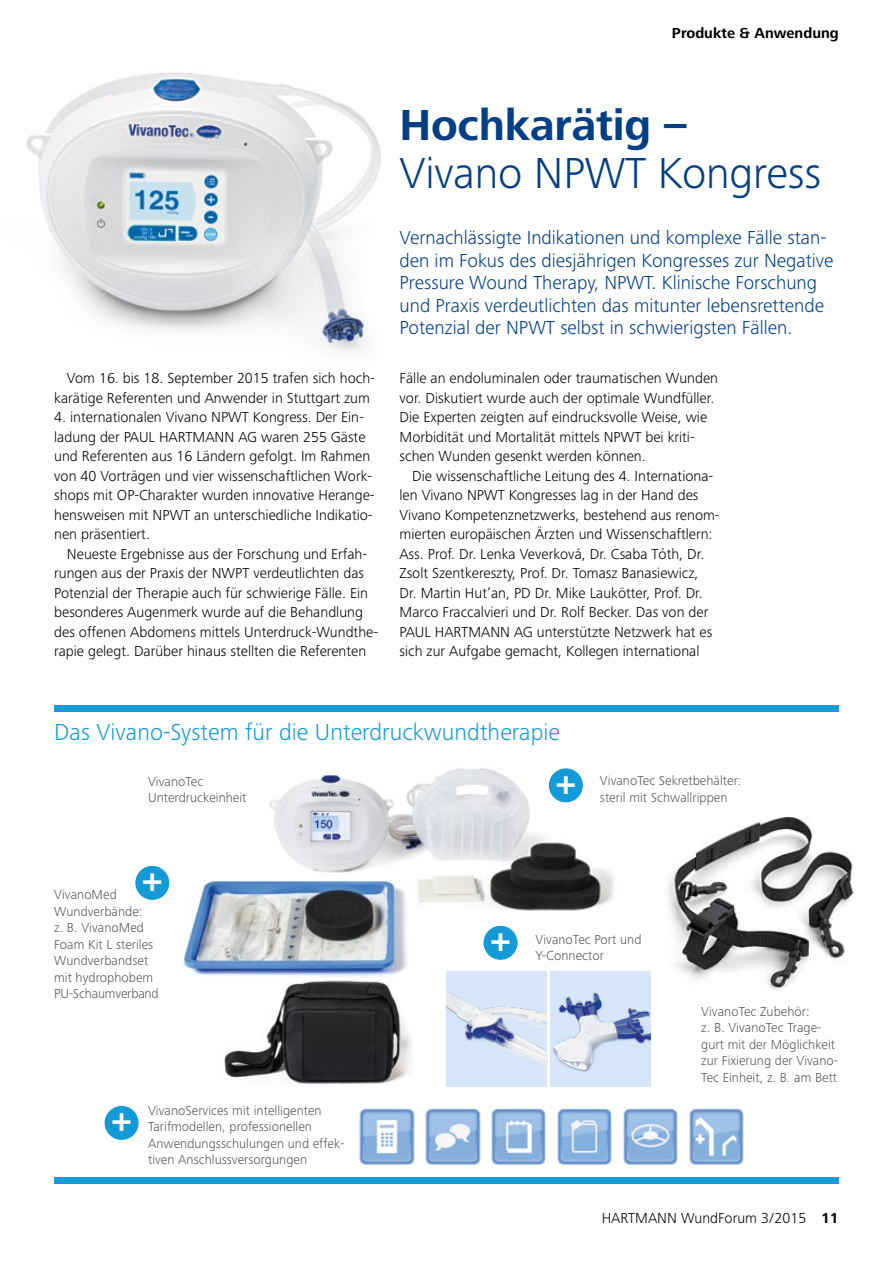
<style>
.page{position:relative;width:893px;height:1263px;background:#fff}
.page>*{position:absolute;margin:0;border:0;box-sizing:border-box;transform-origin:0 0}
.t1{font:300 45px "Frutiger Next LTW1 G";letter-spacing:-.005em;color:#033f85}
.t2{font:700 45px "Frutiger Next LTW1 G";letter-spacing:-.005em;color:#033f85}
.t3{font:700 34.5px "Frutiger Next LTW1 G";color:#fff}
.t4{font:300 24px "Frutiger Next LTW1 G";letter-spacing:.005em;color:#149bd7}
.t5{font:300 19.5px/22.5px "Frutiger Next LTW1 G";color:#033f85}
.t6{font:300 15px/19.5px "Frutiger Next LTW1 G";color:#000}
.t7{font:700 15px "Frutiger Next LTW1 G";color:#000}
.t8{font:300 13.5px/16.5px "Frutiger Next LTW1 G";letter-spacing:.005em;color:#575756}
.s1{font-weight:700}
</style>
<div class="page">
<img style="left:132px;top:768px;width:541px;height:416px">
<img style="left:26px;top:72px;width:355px;height:282px">
<div style="left:54px;top:1177px;width:785px;height:6px;background:#149bd7"></div>
<img style="left:658px;top:791px;width:196px;height:206px">
<div style="left:550px;top:971px;width:101px;height:115px;background:#d6e5f7"></div>
<img style="left:552px;top:993px;width:99px;height:79px">
<div style="left:446px;top:971px;width:101px;height:115px;background:#d6e5f7"></div>
<img style="left:446px;top:989px;width:101px;height:77px">
<div style="left:135px;top:866px;width:34px;height:34px;background:#149bd7;border-radius:50%"></div>
<div style="left:105px;top:1106px;width:34px;height:34px;background:#149bd7;border-radius:50%"></div>
<div style="left:549px;top:768px;width:34px;height:34px;background:#149bd7;border-radius:50%"></div>
<div style="left:483px;top:926px;width:34px;height:34px;background:#149bd7;border-radius:50%"></div>
<div style="left:54px;top:705px;width:785px;height:6px;background:#149bd7"></div>
<img style="left:423px;top:1107px;width:59px;height:59px">
<img style="left:489px;top:1107px;width:59px;height:59px">
<img style="left:555px;top:1107px;width:59px;height:59px">
<img style="left:621px;top:1107px;width:57px;height:59px">
<img style="left:357px;top:1107px;width:59px;height:59px">
<img style="left:689px;top:1109px;width:55px;height:56px">
<p class="t7" style="left:672px;top:25px;width:168px">Produkte &amp; Anwendung</p>
<p class="t6" style="left:54px;top:369px;width:322px;text-indent:13px">Vom 16. bis 18. September 2015 trafen sich hoch&shy;karätige Referenten und Anwender in Stuttgart zum</p>
<p class="t6" style="left:54px;top:408px;width:322px">4. internationalen Vivano NPWT Kongress. Der Ein&shy;ladung der PAUL HARTMANN AG waren 255 Gäste und Referenten aus 16 Ländern gefolgt. Im Rahmen von 40 Vorträgen und vier wissenschaftlichen Work&shy;shops mit OP-Charakter wurden innovative Herange&shy;hensweisen mit NPWT an unterschiedliche Indikatio&shy;nen präsentiert.</p>
<p class="t6" style="left:54px;top:544px;width:325px;text-indent:13px">Neueste Ergebnisse aus der Forschung und Erfah&shy;rungen aus der Praxis der NWPT verdeutlichten das Potenzial der Therapie auch für schwierige Fälle. Ein besonderes Augenmerk wurde auf die Behandlung des offenen Abdomens mittels Unterdruck-Wundthe&shy;rapie gelegt. Darüber hinaus stellten die Referenten</p>
<h1 class="t2" style="left:400px;top:99px;width:289px">Hochkarätig –</h1>
<h1 class="t1" style="left:400px;top:147px;width:423px">Vivano NPWT Kongress</h1>
<p class="t5" style="left:400px;top:227px;width:436px">Vernachlässigte Indikationen und komplexe Fälle stan&shy;den im Fokus des diesjährigen Kongresses zur Negative Pressure Wound Therapy, NPWT. Klinische Forschung und Praxis verdeutlichten das mitunter lebensrettende Potenzial der NPWT selbst in schwierigsten Fällen.</p>
<p class="t6" style="left:400px;top:369px;width:320px">Fälle an endoluminalen oder traumatischen Wunden vor. Diskutiert wurde auch der optimale Wundfüller.<br>Die Experten zeigten auf eindrucksvolle Weise, wie Morbidität und Mortalität mittels NPWT bei kriti&shy;schen Wunden gesenkt werden können.</p>
<p class="t6" style="left:400px;top:466px;width:322px;text-indent:13px">Die wissenschaftliche Leitung des 4. Internationa&shy;len Vivano NPWT Kongresses lag in der Hand des Vivano Kompetenznetzwerks, bestehend aus renom&shy;mierten europäischen Ärzten und Wissenschaftlern:<br>Ass. Prof. Dr. Lenka Veverková, Dr. Csaba Tóth, Dr.<br>Zsolt Szentkereszty, Prof. Dr. Tomasz Banasiewicz,<br>Dr. Martin Hut’an, PD Dr. Mike Laukötter, Prof. Dr.<br>Marco Fraccalvieri und Dr. Rolf Becker. Das von der PAUL HARTMANN AG unterstützte Netzwerk hat es sich zur Aufgabe gemacht, Kollegen international</p>
<h3 class="t4" style="left:54px;top:719px;width:507px">Das Vivano-System für die Unterdruckwundtherapie</h3>
<p class="t8" style="left:148px;top:773px;width:100px">VivanoTec<br>Unterdruckeinheit</p>
<h2 class="t3" style="left:556px;top:763px;width:22px">+</h2>
<p class="t8" style="left:600px;top:773px;width:143px">VivanoTec Sekretbehälter: steril mit Schwallrippen</p>
<h2 class="t3" style="left:142px;top:860px;width:22px">+</h2>
<p class="t8" style="left:54px;top:886px;width:106px">VivanoMed<br>Wundverbände:<br>z. B. VivanoMed<br>Foam Kit L steriles<br>Wundverbandset mit hydrophobem<br>PU-Schaumverband</p>
<h2 class="t3" style="left:111px;top:1100px;width:22px">+</h2>
<p class="t8" style="left:148px;top:1102px;width:198px">VivanoServices mit intelligenten Tarifmodellen, professionellen Anwendungsschulungen und effek&shy;tiven Anschlussversorgungen</p>
<h2 class="t3" style="left:490px;top:920px;width:22px">+</h2>
<p class="t8" style="left:535px;top:931px;width:107px">VivanoTec Port und<br>Y-Connector</p>
<p class="t8" style="left:701px;top:1003px;width:138px">VivanoTec Zubehör:<br>z. B. VivanoTec Trage&shy;gurt mit der Möglichkeit zur Fixierung der Vivano-<br>Tec Einheit, z. B. am Bett</p>
<p class="t6" style="left:602px;top:1208px;width:239px">HARTMANN WundForum 3/2015 <span class="s1">11</span></p>
</div>
